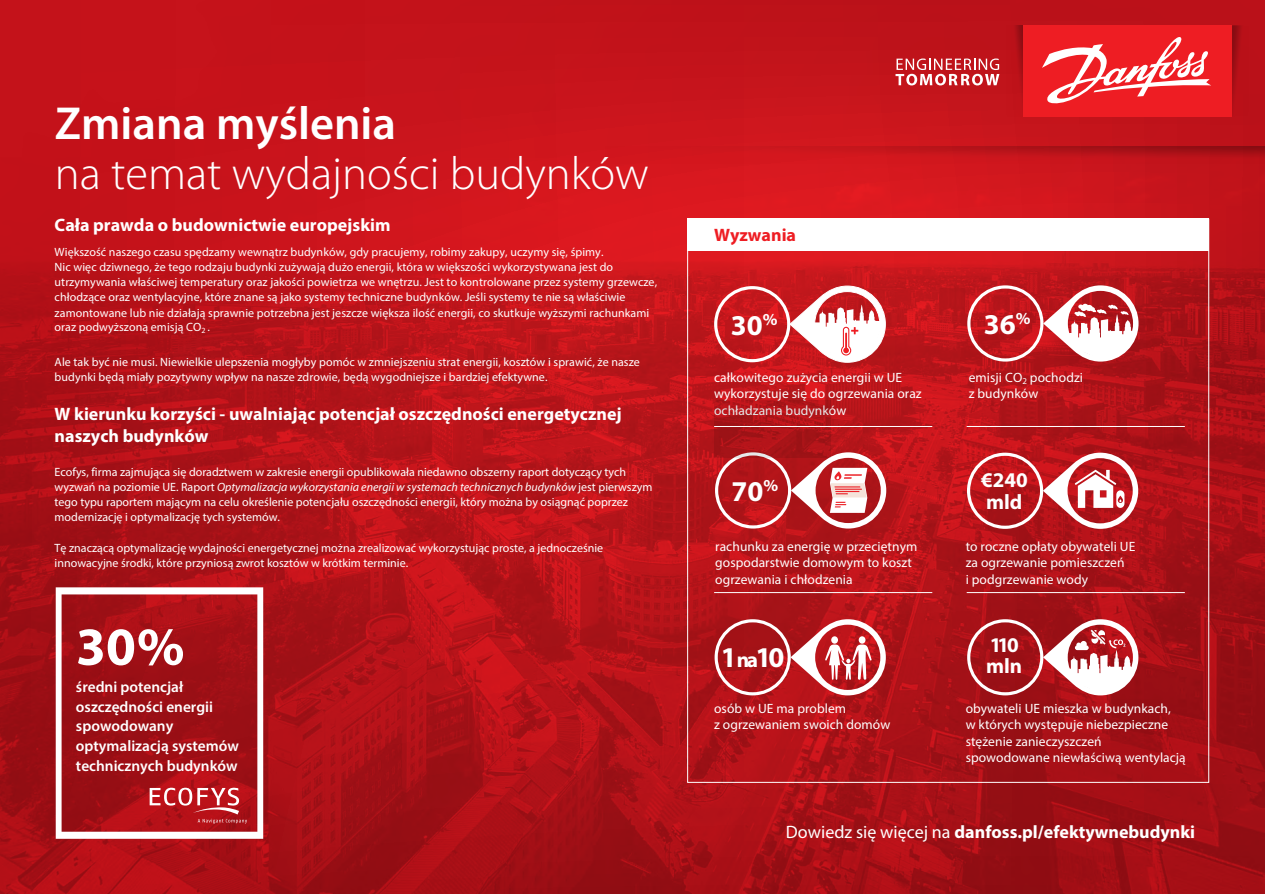
<style>
.page{position:relative;width:1265px;height:894px;background:#fff}
.page>*{position:absolute;margin:0;border:0;box-sizing:border-box;transform-origin:0 0}
.t1{font:700 54px "Myriad Pro";color:#fff}
.t2{font:300 46.5px/49.5px "Myriad Pro";color:#fff}
.t3{font:700 28.8px "Myriad Pro";color:#fff}
.t4{font:700 21px/21.5px "Myriad Pro";color:#fff}
.t5{font:700 18px/22.5px "Myriad Pro";color:#fff}
.t6{font:700 18px "Myriad Pro";color:#ee1d23}
.t7{font:600 15.3px/19.6px "Myriad Pro";color:#fff}
.t8{font:13.5px/16.5px "Myriad Pro";letter-spacing:.005em;color:#fff}
.t9{font:12px/15px "Myriad Pro";letter-spacing:.005em;color:#fff}
.s1{font-weight:600}
.s2{font-style:italic}
.s3{font-size:21.3px}
.s4{font-weight:400}
</style>
<div class="page">
<img style="left:0;top:0;width:1265px;height:894px">
<div style="left:687px;top:219px;width:522px;height:32px;background:#fff"></div>
<svg style="left:714px;top:619px;width:172px;height:76px"></svg>
<svg style="left:967px;top:453px;width:171px;height:76px"></svg>
<svg style="left:714px;top:285px;width:172px;height:78px"></svg>
<svg style="left:56px;top:587px;width:207px;height:252px;background:#ab2a30"></svg>
<svg style="left:150px;top:788px;width:97px;height:35px;background:#c43e44"></svg>
<svg style="left:967px;top:619px;width:171px;height:76px"></svg>
<svg style="left:967px;top:285px;width:171px;height:77px"></svg>
<svg style="left:715px;top:452px;width:171px;height:76px"></svg>
<svg style="left:714px;top:400px;width:117px;height:57px;background:#ae161b"></svg>
<hr style="left:714px;top:426px;width:218px;height:1px;background:#fff">
<hr style="left:967px;top:426px;width:218px;height:1px;background:#fff">
<hr style="left:714px;top:592px;width:218px;height:1px;background:#fff">
<hr style="left:967px;top:592px;width:218px;height:1px;background:#fff">
<svg style="left:1232px;top:25px;width:16px;height:91px"></svg>
<svg style="left:1006px;top:25px;width:17px;height:91px;background:#b71118"></svg>
<div style="left:1023px;top:25px;width:209px;height:91px;background:#ee1d23"></div>
<svg style="left:895px;top:58px;width:104px;height:27px"></svg>
<svg style="left:1042px;top:37px;width:169px;height:67px"></svg>
<svg style="left:605px;top:147px;width:660px;height:16px;background:#c4141b"></svg>
<p class="t2" style="left:55px;top:100px;width:595px"><span class="s1">Zmiana myślenia<br></span>na temat wydajności budynków</p>
<p class="t5" style="left:55px;top:213px;width:337px">Cała prawda o budownictwie europejskim</p>
<p class="t9" style="left:55px;top:244px;width:604px">Większość naszego czasu spędzamy wewnątrz budynków, gdy pracujemy, robimy zakupy, uczymy się, śpimy.<br>Nic więc dziwnego, że tego rodzaju budynki zużywają dużo energii, która w większości wykorzystywana jest do utrzymywania właściwej temperatury oraz jakości powietrza we wnętrzu. Jest to kontrolowane przez systemy grzewcze, chłodzące oraz wentylacyjne, które znane są jako systemy techniczne budynków. Jeśli systemy te nie są właściwie zamontowane lub nie działają sprawnie potrzebna jest jeszcze większa ilość energii, co skutkuje wyższymi rachunkami oraz podwyższoną emisją CO<sub>2</sub> .</p>
<p class="t9" style="left:55px;top:355px;width:587px">Ale tak być nie musi. Niewielkie ulepszenia mogłyby pomóc w zmniejszeniu strat energii, kosztów i sprawić, że nasze budynki będą miały pozytywny wpływ na nasze zdrowie, będą wygodniejsze i bardziej efektywne.</p>
<p class="t5" style="left:55px;top:402px;width:569px">W kierunku korzyści - uwalniając potencjał oszczędności energetycznej naszych budynków</p>
<p class="t9" style="left:55px;top:465px;width:599px">Ecofys, firma zajmująca się doradztwem w zakresie energii opublikowała niedawno obszerny raport dotyczący tych wyzwań na poziomie UE. Raport <span class="s2">Optymalizacja wykorzystania energii w systemach technicznych budynków</span> jest pierwszym tego typu raportem mającym na celu określenie potencjału oszczędności energii, który można by osiągnąć poprzez modernizację i optymalizację tych systemów.</p>
<p class="t9" style="left:55px;top:540px;width:550px">Tę znaczącą optymalizację wydajności energetycznej można zrealizować wykorzystując proste, a jednocześnie innowacyjne środki, które przyniosą zwrot kosztów w krótkim terminie.</p>
<p class="t1" style="left:76px;top:611px;width:110px">30%</p>
<p class="t7" style="left:76px;top:677px;width:164px">średni potencjał oszczędności energii spowodowany optymalizacją systemów technicznych budynków</p>
<p class="t6" style="left:714px;top:223px;width:83px">Wyzwania</p>
<p class="t3" style="left:731px;top:306px;width:48px">30<sup>%</sup></p>
<p class="t8" style="left:714px;top:369px;width:209px">całkowitego zużycia energii w UE wykorzystuje się do ogrzewania oraz ochładzania budynków</p>
<p class="t3" style="left:732px;top:472px;width:48px">70<sup>%</sup></p>
<p class="t8" style="left:715px;top:538px;width:204px">rachunku za energię w przeciętnym gospodarstwie domowym to koszt ogrzewania i chłodzenia</p>
<p class="t3" style="left:721px;top:639px;width:65px">1<span class="s3">na</span>10</p>
<p class="t8" style="left:714px;top:700px;width:178px">osób w UE ma problem<br>z ogrzewaniem swoich domów</p>
<p class="t3" style="left:984px;top:306px;width:48px">36<sup>%</sup></p>
<p class="t8" style="left:969px;top:369px;width:116px">emisji CO<sub>2</sub> pochodzi z budynków</p>
<p class="t4" style="left:981px;top:469px;width:48px">€240 mld</p>
<p class="t8" style="left:966px;top:538px;width:171px">to roczne opłaty obywateli UE za ogrzewanie pomieszczeń<br>i podgrzewanie wody</p>
<p class="t4" style="left:986px;top:633px;width:38px">110 mln</p>
<p class="t8" style="left:965px;top:700px;width:222px">obywateli UE mieszka w budynkach,<br>w których występuje niebezpieczne stężenie zanieczyszczeń spowodowane niewłaściwą wentylacją</p>
<p class="t5" style="left:786px;top:820px;width:411px"><span class="s4">Dowiedz się więcej na</span> danfoss.pl/efektywnebudynki</p>
</div>
